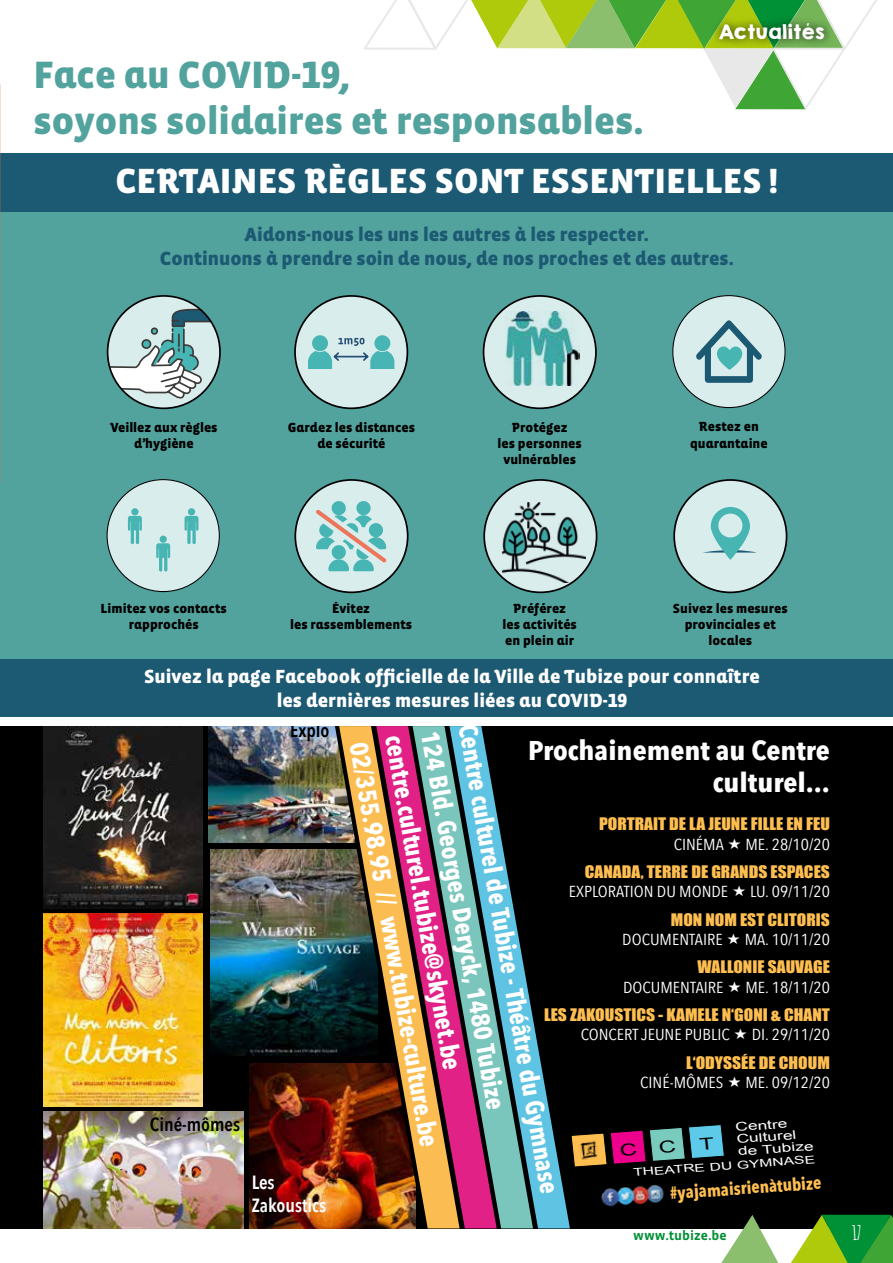
<style>
.page{position:relative;width:893px;height:1263px;background:#fff}
.page>*{position:absolute;margin:0;border:0;box-sizing:border-box;transform-origin:0 0}
.t1{font:900 39px/46.8px "Vista Sans Alt";color:#52a29d}
.t2{font:900 35.85px "Vista Sans Alt";color:#fff}
.t3{font:700 27px/32.4px "Avenir Next Condensed";color:#fff;text-align:right;scale:1.1 1}
.t4{font:700 25.5px "Avenir Next Condensed";color:#fff}
.t5{font:900 19.5px/23.4px "Vista Sans Alt";color:#fff;text-align:center}
.t6{font:900 19.5px/23.4px "Vista Sans Alt";color:#1c5973;text-align:center}
.t7{font:700 19.5px "Amatic";color:#fff}
.t8{font:600 19.05px "Avenir Next Condensed";color:#000}
.t9{font:600 19.05px/23px "Avenir Next Condensed";color:#fff}
.t10{font:18px "KGHAPPY Solid";letter-spacing:-.05em;color:#fff}
.t11{font:700 17.55px "Avenir Next Condensed";color:#febe50}
.t12{font:15.9px "Avenir Next Condensed";color:#fff;scale:1.1 1}
.t13{font:15.9px "Impact";color:#febe50;scale:1.1 1}
.t14{font:900 13.5px/16.2px "Vista Sans Alt";color:#000;text-align:center}
.t15{font:700 13.5px "Vista Sans Alt";color:#009036}
.t16{font:12px/12px "Arial";color:#fff;scale:1.44 1}
.t17{font:10.8px "Arial";color:#fff;scale:1.44 1}
</style>
<div class="page">
<div style="left:43px;top:726px;width:808px;height:502px;background:#000"></div>
<img style="left:43px;top:726px;width:160px;height:182px">
<img style="left:43px;top:913px;width:160px;height:193px">
<img style="left:209px;top:726px;width:126px;height:117px">
<img style="left:249px;top:1063px;width:86px;height:165px">
<img style="left:211px;top:850px;width:124px;height:205px">
<img style="left:335px;top:726px;width:4px;height:502px">
<svg style="left:497px;top:815px;width:73px;height:413px"></svg>
<svg style="left:460px;top:726px;width:37px;height:502px;background:#7486a0"></svg>
<img style="left:339px;top:726px;width:121px;height:502px">
<img style="left:43px;top:1111px;width:200px;height:117px">
<img style="left:601px;top:1185px;width:63px;height:22px">
<div style="left:842px;top:726px;width:51px;height:503px;background:#000"></div>
<div style="left:1px;top:726px;width:42px;height:503px;background:#000"></div>
<div style="left:1px;top:174px;width:892px;height:528px;background:#52a29d"></div>
<div style="left:1px;top:153px;width:892px;height:58px;background:#1c5973"></div>
<div style="left:108px;top:296px;width:112px;height:112px;background:#d9eded;border-radius:50%"></div>
<svg style="left:108px;top:308px;width:104px;height:93px"></svg>
<div style="left:107px;top:295px;width:114px;height:114px;border:2px solid #000;border-radius:50%"></div>
<div style="left:295px;top:296px;width:112px;height:112px;background:#d9eded;border-radius:50%"></div>
<div style="left:294px;top:295px;width:114px;height:114px;border:2px solid #000;border-radius:50%"></div>
<svg style="left:312px;top:335px;width:16px;height:16px"></svg>
<svg style="left:374px;top:335px;width:16px;height:16px"></svg>
<div style="left:484px;top:480px;width:113px;height:112px;background:#d9eded;border-radius:50%"></div>
<div style="left:483px;top:479px;width:114px;height:114px;border:2px solid #000;border-radius:50%"></div>
<svg style="left:308px;top:338px;width:86px;height:31px"></svg>
<div style="left:484px;top:296px;width:112px;height:112px;background:#d9eded;border-radius:50%"></div>
<div style="left:483px;top:295px;width:114px;height:114px;border:2px solid #000;border-radius:50%"></div>
<img style="left:505px;top:312px;width:74px;height:74px">
<div style="left:295px;top:480px;width:113px;height:112px;background:#d9eded;border-radius:50%"></div>
<div style="left:294px;top:479px;width:114px;height:114px;border:2px solid #000;border-radius:50%"></div>
<svg style="left:316px;top:501px;width:70px;height:70px"></svg>
<div style="left:107px;top:479px;width:113px;height:113px;background:#d9eded;border-radius:50%"></div>
<img style="left:502px;top:503px;width:83px;height:79px">
<div style="left:160px;top:536px;width:7px;height:7px;background:#47b5b2;border-radius:50%"></div>
<svg style="left:156px;top:543px;width:14px;height:28px"></svg>
<div style="left:188px;top:508px;width:7px;height:7px;background:#47b5b2;border-radius:50%"></div>
<svg style="left:185px;top:516px;width:13px;height:28px"></svg>
<div style="left:131px;top:508px;width:8px;height:7px;background:#47b5b2;border-radius:50%"></div>
<svg style="left:128px;top:516px;width:14px;height:28px"></svg>
<div style="left:1px;top:659px;width:892px;height:57px;background:#1c5973"></div>
<div style="left:673px;top:295px;width:112px;height:113px;background:#d9eded;border-radius:50%"></div>
<svg style="left:696px;top:320px;width:66px;height:63px"></svg>
<div style="left:674px;top:480px;width:113px;height:112px;background:#d9eded;border-radius:50%"></div>
<div style="left:673px;top:479px;width:114px;height:114px;border:2px solid #000;border-radius:50%"></div>
<svg style="left:703px;top:507px;width:54px;height:53px"></svg>
<svg style="left:364px;top:0;width:513px;height:110px"></svg>
<svg style="left:715px;top:1215px;width:178px;height:48px"></svg>
<div style="left:710px;top:15px;width:124px;height:34px;background:#000;opacity:.75"></div>
<svg style="left:571px;top:1124px;width:154px;height:43px"></svg>
<h3 class="t10" style="left:718px;top:18px;width:109px">Actualités</h3>
<h1 class="t1" style="left:34px;top:52px;width:611px">Face au COVID-19,<br>soyons solidaires et responsables.</h1>
<h2 class="t2" style="left:115px;top:163px;width:664px">CERTAINES RÈGLES SONT ESSENTIELLES !</h2>
<h3 class="t6" style="left:160px;top:224px;width:575px">Aidons-nous les uns les autres à les respecter.<br>Continuons à prendre soin de nous, de nos proches et des autres.</h3>
<p class="t14" style="left:110px;top:420px;width:109px">Veillez aux règles d’hygiène</p>
<p class="t14" style="left:288px;top:420px;width:129px">Gardez les distances de sécurité</p>
<p class="t14" style="left:498px;top:420px;width:86px">Protégez<br>les personnes vulnérables</p>
<p class="t14" style="left:690px;top:419px;width:79px">Restez en quarantaine</p>
<p class="t14" style="left:101px;top:600px;width:128px">Limitez vos contacts rapprochés</p>
<p class="t14" style="left:290px;top:600px;width:124px">Évitez<br>les rassemblements</p>
<p class="t14" style="left:503px;top:600px;width:76px">Préférez<br>les activités en plein air</p>
<p class="t14" style="left:673px;top:600px;width:116px">Suivez les mesures provinciales et locales</p>
<h3 class="t5" style="left:144px;top:665px;width:617px">Suivez la page Facebook officielle de la Ville de Tubize pour connaître les dernières mesures liées au COVID-19</h3>
<h3 class="t8" style="left:290px;top:714px;width:41px">Explo</h3>
<h3 class="t8" style="left:150px;top:1107px;width:92px">Ciné-mômes</h3>
<h3 class="t9" style="left:252px;top:1170px;width:76px">Les<br>Zakoustics</h3>
<h3 class="t4" style="left:483px;top:721px;width:478px;rotate:80deg">Centre culturel de Tubize - Théâtre du Gymnase</h3>
<h3 class="t4" style="left:445px;top:729px;width:385px;rotate:80deg">124 Bld. Georges Deryck, 1480 Tubize</h3>
<h3 class="t4" style="left:409px;top:733px;width:340px;rotate:80deg">centre.culturel.tubize@skynet.be</h3>
<h3 class="t3" style="left:528px;top:734px;width:276px">Prochainement au Centre culturel...</h3>
<p class="t13" style="left:599px;top:812px;width:211px">PORTRAIT DE LA JEUNE FILLE EN FEU</p>
<p class="t12" style="left:674px;top:830px;width:47px">CINÉMA</p>
<p class="t12" style="left:745px;top:830px;width:78px">ME. 28/10/20</p>
<p class="t13" style="left:585px;top:859px;width:224px">CANADA, TERRE DE GRANDS ESPACES</p>
<p class="t12" style="left:569px;top:878px;width:146px">EXPLORATION DU MONDE</p>
<p class="t12" style="left:750px;top:878px;width:74px">LU. 09/11/20</p>
<p class="t13" style="left:671px;top:907px;width:146px">MON NOM EST CLITORIS</p>
<p class="t12" style="left:622px;top:926px;width:93px">DOCUMENTAIRE</p>
<p class="t12" style="left:745px;top:926px;width:79px">MA. 10/11/20</p>
<p class="t13" style="left:697px;top:955px;width:122px">WALLONIE SAUVAGE</p>
<p class="t12" style="left:623px;top:973px;width:93px">DOCUMENTAIRE</p>
<p class="t12" style="left:745px;top:973px;width:78px">ME. 18/11/20</p>
<p class="t13" style="left:544px;top:1002px;width:261px">LES ZAKOUSTICS - KAMELE N‘GONI &amp; CHANT</p>
<p class="t12" style="left:581px;top:1021px;width:137px">CONCERT JEUNE PUBLIC</p>
<p class="t12" style="left:752px;top:1021px;width:73px">DI. 29/11/20</p>
<p class="t13" style="left:686px;top:1050px;width:132px">L‘ODYSSÉE DE CHOUM</p>
<p class="t12" style="left:640px;top:1069px;width:77px">CINÉ-MÔMES</p>
<p class="t12" style="left:745px;top:1069px;width:78px">ME. 09/12/20</p>
<h3 class="t4" style="left:374px;top:739px;width:412px;rotate:80deg">02/355.98.95 // www.tubize-culture.be</h3>
<p class="t16" style="left:735px;top:1121px;width:55px;rotate:-4deg">Centre<br>Culturel de Tubize</p>
<p class="t17" style="left:633px;top:1165px;width:128px;rotate:-4deg">THEATRE DU GYMNASE</p>
<p class="t11" style="left:669px;top:1182px;width:153px;rotate:-4deg">#yajamaisrienàtubize</p>
<p class="t15" style="left:633px;top:1228px;width:95px">www.tubize.be</p>
<h3 class="t7" style="left:852px;top:1219px;width:10px">17</h3>
</div>
